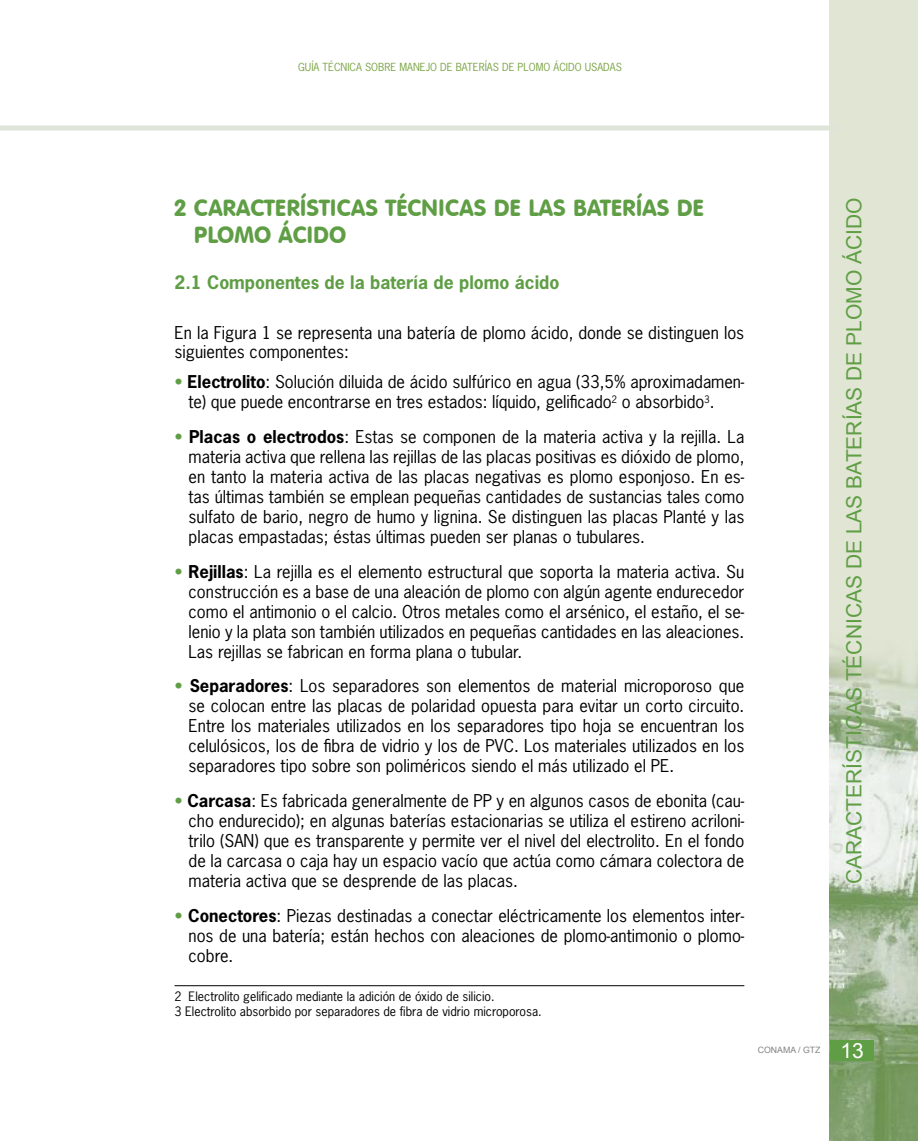
<style>
.page{position:relative;width:918px;height:1141px;background:#fff}
.page>*{position:absolute;margin:0;border:0;box-sizing:border-box;transform-origin:0 0}
.t1{font:22.75px/27.3px "VAG Rounded BT";color:#5f9e45}
.t2{font:21px "Arial";color:#5f9e45}
.t3{font:21px "Arial";color:#fff}
.t4{font:700 17.5px "News Gothic";color:#5f9e45}
.t5{font:16.62px/19.9px "News Gothic";color:#000;text-align:justify}
.t6{font:12.25px/14.7px "News Gothic";color:#000}
.t7{font:10.5px "News Gothic";color:#79a342}
.t8{font:8.75px "Arial";color:#808285}
.s1{color:#5f9e45}
.s2{font-weight:700}
</style>
<div class="page">
<img style="left:829px;top:0;width:89px;height:1141px">
<hr style="left:0;top:126px;width:838px;height:4px;background:#dee4d7">
<div style="left:830px;top:1040px;width:43px;height:20px;background:#5f9e45"></div>
<hr style="left:175px;top:985px;width:569px;height:1px;background:#000">
<p class="t7" style="left:298px;top:61px;width:325px">GUÍA TÉCNICA SOBRE MANEJO DE BATERÍAS DE PLOMO ÁCIDO USADAS</p>
<h1 class="t1" style="left:194px;top:193px;width:512px;text-indent:-19px">2 CARACTERÍSTI CAS TÉCNICAS DE LAS BATERÍAS DE<br>PLOMO ÁCIDO</h1>
<p class="t4" style="left:175px;top:271px;width:386px">2.1 Componentes de la batería de plomo ácido</p>
<p class="t5" style="left:175px;top:322px;width:571px">En la Figura 1 se representa una batería de plomo ácido, donde se distinguen los siguientes componentes:</p>
<p class="t5" style="left:189px;top:372px;width:557px;text-indent:-14px"><span class="s1">•</span> <span class="s2">Electrolito</span>: Solución diluida de ácido sulfúrico en agua (33,5% aproximadamen&shy;te) que puede encontrarse en tres estados: líquido, gelificado<sup>2</sup> o absorbido<sup>3</sup>.</p>
<p class="t5" style="left:189px;top:427px;width:557px;text-indent:-14px"><span class="s1">•</span> <span class="s2">Placas o electrodos</span>: Estas se componen de la materia activa y la rejilla. La materia activa que rellena las rejillas de las placas positivas es dióxido de plomo, en tanto la materia activa de las placas negativas es plomo esponjoso. En es&shy;tas últimas también se emplean pequeñas cantidades de sustancias tales como sulfato de bario, negro de humo y lignina. Se distinguen las placas Planté y las placas empastadas; éstas últimas pueden ser planas o tubulares.</p>
<p class="t5" style="left:189px;top:561px;width:557px;text-indent:-14px"><span class="s1">•</span> <span class="s2">Rejillas</span>: La rejilla es el elemento estructural que soporta la materia activa. Su construcción es a base de una aleación de plomo con algún agente endurecedor como el antimonio o el calcio. Otros metales como el arsénico, el estaño, el se&shy;lenio y la plata son también utilizados en pequeñas cantidades en las aleaciones.<br>Las rejillas se fabrican en forma plana o tubular.</p>
<p class="t5" style="left:189px;top:676px;width:557px;text-indent:-14px"><span class="s1">•</span> <span class="s2">Separadores</span>: Los separadores son elementos de material microporoso que se colocan entre las placas de polaridad opuesta para evitar un corto circuito.<br>Entre los materiales utilizados en los separadores tipo hoja se encuentran los celulósicos, los de fibra de vidrio y los de PVC. Los materiales utilizados en los separadores tipo sobre son poliméricos siendo el más utilizado el PE.</p>
<p class="t5" style="left:189px;top:791px;width:557px;text-indent:-14px"><span class="s1">•</span> <span class="s2">Carcasa</span>: Es fabricada generalmente de PP y en algunos casos de ebonita (cau&shy;cho endurecido); en algunas baterías estacionarias se utiliza el estireno acriloni&shy;trilo (SAN) que es transparente y permite ver el nivel del electrolito. En el fondo de la carcasa o caja hay un espacio vacío que actúa como cámara colectora de materia activa que se desprende de las placas.</p>
<p class="t5" style="left:189px;top:905px;width:557px;text-indent:-14px"><span class="s1">•</span> <span class="s2">Conectores</span>: Piezas destinadas a conectar eléctricamente los elementos inter&shy;nos de una batería; están hechos con aleaciones de plomo-antimonio o plomo&shy;cobre.</p>
<p class="t6" style="left:175px;top:989px;width:369px">2 Electrolito gelificado mediante la adición de óxido de silicio.<br>3 Electrolito absorbido por separadores de fibra de vidrio microporosa.</p>
<p class="t2" style="left:842px;top:884px;width:686px;rotate:-90deg">Características Técnicas de las Baterías de Plomo Ácido</p>
<p class="t8" style="left:758px;top:1045px;width:64px">CONAMA / GTZ</p>
<p class="t3" style="left:840px;top:1038px;width:25px">13</p>
</div>
